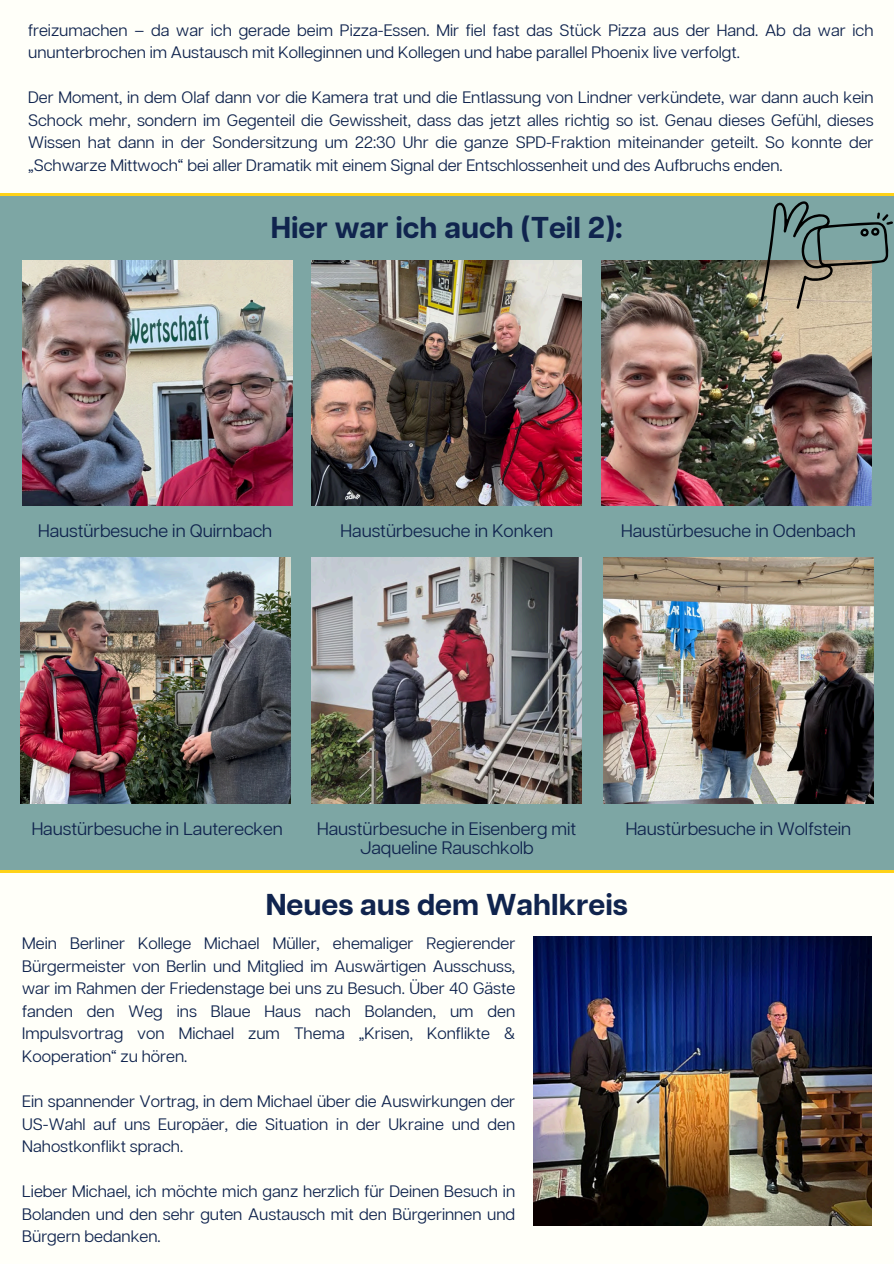
<style>
.page{position:relative;width:894px;height:1264px;background:#fff}
.page>*{position:absolute;margin:0;border:0;box-sizing:border-box;transform-origin:0 0}
.t1{font:700 30px "Articulat CF";color:#10244e}
.t2{font:18px/19.2px "Articulat CF";color:#10244e;text-align:center}
.t3{font:16.5px/22.5px "Articulat CF";color:#10244e;text-align:justify}
</style>
<div class="page">
<div style="left:0;top:0;width:893px;height:1263px;background:#fffff9"></div>
<div style="left:0;top:193px;width:893px;height:8px;background:#ffd218"></div>
<svg style="left:0;top:869px;width:893px;height:3px;background:#d3c346"></svg>
<div style="left:0;top:196px;width:893px;height:673px;background:#7da6a4"></div>
<img style="left:601px;top:260px;width:270px;height:245px">
<img style="left:22px;top:260px;width:270px;height:245px">
<img style="left:20px;top:558px;width:270px;height:245px">
<img style="left:311px;top:558px;width:270px;height:245px">
<img style="left:311px;top:260px;width:270px;height:245px">
<img style="left:603px;top:558px;width:270px;height:245px">
<img style="left:533px;top:936px;width:338px;height:289px">
<svg style="left:760px;top:201px;width:132px;height:108px"></svg>
<p class="t3" style="left:28px;top:20px;width:846px">freizumachen – da war ich gerade beim Pizza-Essen. Mir fiel fast das Stück Pizza aus der Hand. Ab da war ich ununterbrochen im Austausch mit Kolleginnen und Kollegen und habe parallel Phoenix live verfolgt.</p>
<p class="t3" style="left:28px;top:87px;width:846px">Der Moment, in dem Olaf dann vor die Kamera trat und die Entlassung von Lindner verkündete, war dann auch kein Schock mehr, sondern im Gegenteil die Gewissheit, dass das jetzt alles richtig so ist. Genau dieses Gefühl, dieses Wissen hat dann in der Sondersitzung um 22:30 Uhr die ganze SPD-Fraktion miteinander geteilt. So konnte der „Schwarze Mittwoch“ bei aller Dramatik mit einem Signal der Entschlossenheit und des Aufbruchs enden.</p>
<p class="t1" style="left:271px;top:214px;width:353px">Hier war ich auch (Teil 2):</p>
<p class="t2" style="left:38px;top:522px;width:236px">Haustürbesuche in Quirnbach</p>
<h1 class="t2" style="left:340px;top:522px;width:214px">Haustürbesuche in Konken</h1>
<p class="t2" style="left:621px;top:522px;width:236px">Haustürbesuche in Odenbach</p>
<p class="t2" style="left:32px;top:819px;width:253px">Haustürbesuche in Lauterecken</p>
<p class="t2" style="left:317px;top:819px;width:261px">Haustürbesuche in Eisenberg mit<br>Jaqueline Rauschkolb</p>
<p class="t2" style="left:625px;top:819px;width:227px">Haustürbesuche in Wolfstein</p>
<p class="t1" style="left:265px;top:890px;width:363px">Neues aus dem Wahlkreis</p>
<p class="t3" style="left:22px;top:933px;width:494px">Mein Berliner Kollege Michael Müller, ehemaliger Regierender Bürgermeister von Berlin und Mitglied im Auswärtigen Ausschuss, war im Rahmen der Friedenstage bei uns zu Besuch. Über 40 Gäste fanden den Weg ins Blaue Haus nach Bolanden, um den Impulsvortrag von Michael zum Thema „Krisen, Konflikte &amp; Kooperation“ zu hören.</p>
<p class="t3" style="left:22px;top:1090px;width:494px">Ein spannender Vortrag, in dem Michael über die Auswirkungen der US-Wahl auf uns Europäer, die Situation in der Ukraine und den Nahostkonflikt sprach.</p>
<p class="t3" style="left:22px;top:1180px;width:494px">Lieber Michael, ich möchte mich ganz herzlich für Deinen Besuch in Bolanden und den sehr guten Austausch mit den Bürgerinnen und Bürgern bedanken.</p>
</div>
